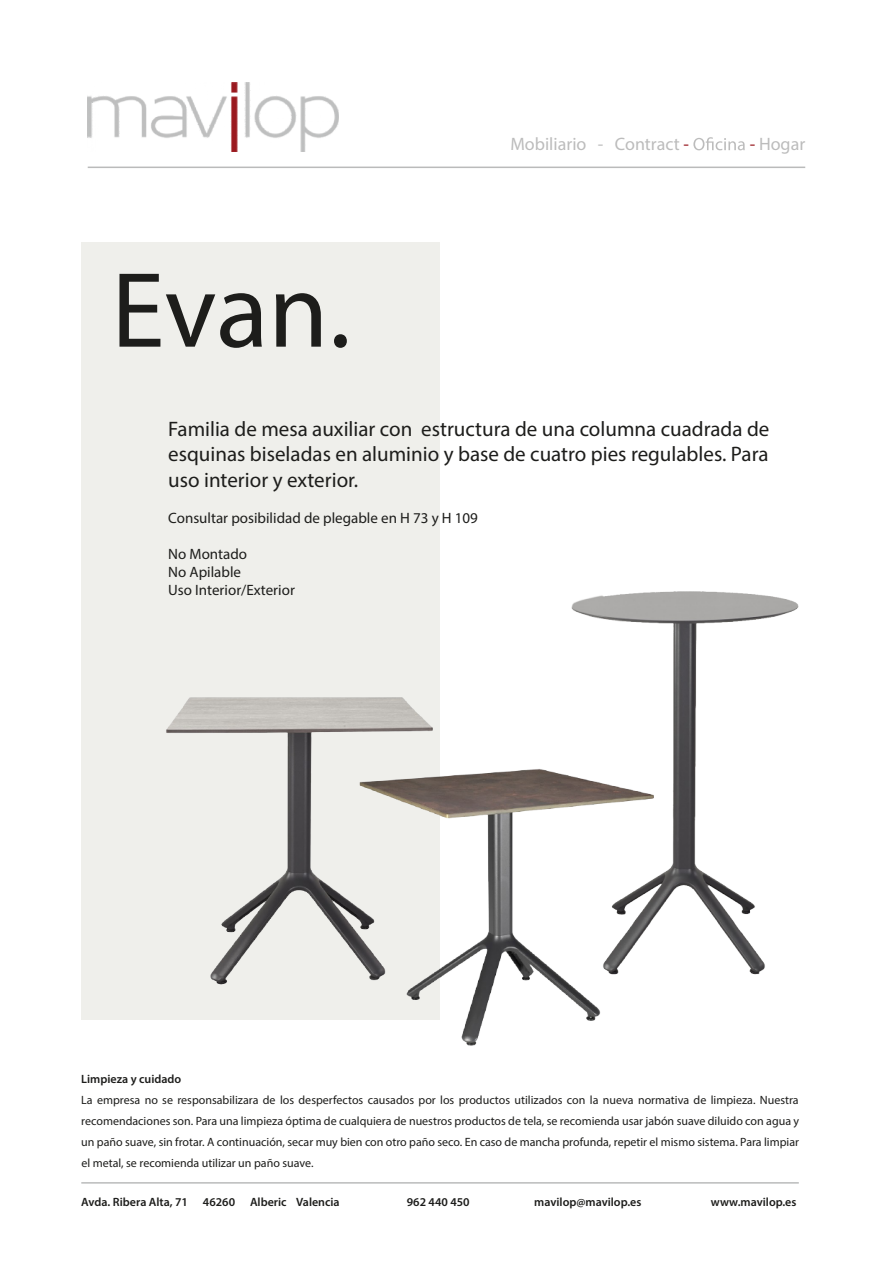
<style>
.page{position:relative;width:893px;height:1263px;background:#fff}
.page>*{position:absolute;margin:0;border:0;box-sizing:border-box;transform-origin:0 0}
.t1{font:108px "Myriad Pro";color:#1d1d1b}
.t2{font:21px/25.2px "Myriad Pro";color:#1d1d1b;text-align:justify}
.t3{font:18px "Myriad Pro";color:#bcbcbc}
.t4{font:15px/18px "Myriad Pro";color:#1d1d1b}
.t5{font:12px/21px "Myriad Pro";color:#1d1d1b;text-align:justify}
.t6{font:600 12px "Myriad Pro";color:#1d1d1b}
.s1{color:#981920}
.s2{color:#98191f}
</style>
<div class="page">
<div style="left:81px;top:243px;width:359px;height:777px;background:#efefeb"></div>
<hr style="left:81px;top:1182px;width:718px;height:1px;background:#babbbb">
<hr style="left:88px;top:167px;width:717px;height:1px;background:#babbbb">
<svg style="left:693px;top:137px;width:52px;height:13px"></svg>
<img style="left:88px;top:82px;width:251px;height:69px">
<img style="left:572px;top:591px;width:227px;height:384px">
<img style="left:166px;top:606px;width:406px;height:379px">
<img style="left:249px;top:636px;width:507px;height:410px">
<h1 class="t1" style="left:111px;top:244px;width:241px">Evan.</h1>
<h3 class="t3" style="left:510px;top:133px;width:180px">Mobiliario - Contract <span class="s1">-</span></h3>
<h3 class="t3" style="left:750px;top:133px;width:57px"><span class="s2">-</span> Hogar</h3>
<h2 class="t2" style="left:168px;top:416px;width:603px">Familia de mesa auxiliar con estructura de una columna cuadrada de esquinas biseladas en aluminio y base de cuatro pies regulables. Para uso interior y exterior.</h2>
<p class="t4" style="left:168px;top:508px;width:311px">Consultar posibilidad de plegable en H 73 y H 109</p>
<p class="t4" style="left:168px;top:544px;width:128px">No Montado<br>No Apilable<br>Uso Interior/Exterior</p>
<p class="t6" style="left:81px;top:1072px;width:102px">Limpieza y cuidado</p>
<p class="t5" style="left:81px;top:1090px;width:719px">La empresa no se responsabilizara de los desperfectos causados por los productos utilizados con la nueva normativa de limpieza. Nuestra recomendaciones son. Para una limpieza óptima de cualquiera de nuestros productos de tela, se recomienda usar jabón suave diluido con agua y un paño suave, sin frotar. A continuación, secar muy bien con otro paño seco. En caso de mancha profunda, repetir el mismo sistema. Para limpiar el metal, se recomienda utilizar un paño suave.</p>
<p class="t6" style="left:81px;top:1195px;width:260px">Avda. Ribera Alta, 71 46260 Alberic Valencia</p>
<p class="t6" style="left:407px;top:1195px;width:64px">962 440 450</p>
<p class="t6" style="left:534px;top:1195px;width:109px">mavilop@mavilop.es</p>
<p class="t6" style="left:711px;top:1195px;width:87px">www.mavilop.es</p>
</div>
